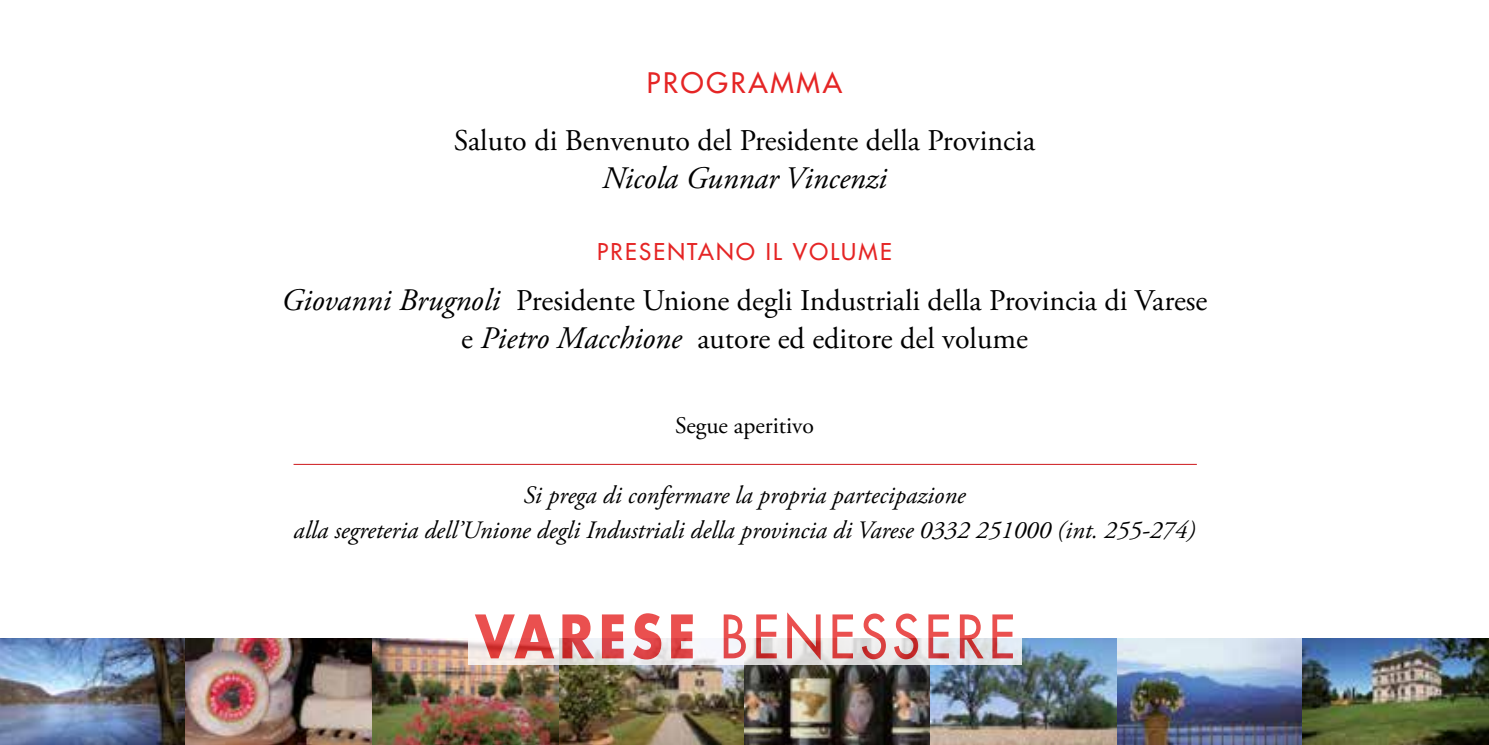
<style>
.page{position:relative;width:1489px;height:745px;background:#fff}
.page>*{position:absolute;margin:0;border:0;box-sizing:border-box;transform-origin:0 0}
.t1{font:58.25px "Futura";letter-spacing:.1em;color:#e52524;scale:.87 1}
.t2{font:italic 31.25px "Adobe Garamond Pro";color:#000}
.t3{font:30px/37.5px "Adobe Garamond Pro";color:#000;text-align:center}
.t4{font:27.5px "Futura";letter-spacing:.1em;color:#e52525}
.t5{font:italic 25px/35px "Adobe Garamond Pro";color:#000;text-align:center}
.t6{font:23.75px "Adobe Garamond Pro";color:#000}
.t7{font:22.5px "Futura";letter-spacing:.1em;color:#e52525}
.s1{font-style:italic;font-size:31.25px}
.s2{font-weight:700}
</style>
<div class="page">
<img style="left:558px;top:638px;width:550px;height:106px">
<img style="left:372px;top:638px;width:186px;height:106px">
<img style="left:1108px;top:638px;width:380px;height:106px">
<img style="left:0;top:638px;width:372px;height:106px">
<svg style="left:468px;top:638px;width:554px;height:26px"></svg>
<hr style="left:293px;top:463px;width:903px;height:1px;background:#cd171a">
<p class="t4" style="left:647px;top:65px;width:197px">PROGRAMMA</p>
<p class="t3" style="left:454px;top:123px;width:582px">Saluto di Benvenuto del Presidente della Provincia</p>
<p class="t2" style="left:602px;top:159px;width:286px">Nicola Gunnar Vincenzi</p>
<p class="t7" style="left:597px;top:237px;width:296px">PRESENTANO IL VOLUME</p>
<p class="t3" style="left:281px;top:282px;width:927px"><span class="s1">Giovanni Brugnoli</span> Presidente Unione degli Industriali della Provincia di Varese e <span class="s1">Pietro Macchione</span> autore ed editore del volume</p>
<p class="t6" style="left:675px;top:410px;width:140px">Segue aperitivo</p>
<p class="t5" style="left:293px;top:477px;width:903px">Si prega di confermare la propria partecipazione<br>alla segreteria dell’Unione degli Industriali della provincia di Varese 0332 251000 (int. 255-274)</p>
<h1 class="t1" style="left:475px;top:598px;width:621px"><span class="s2">VARESE</span> BENESSERE</h1>
</div>
